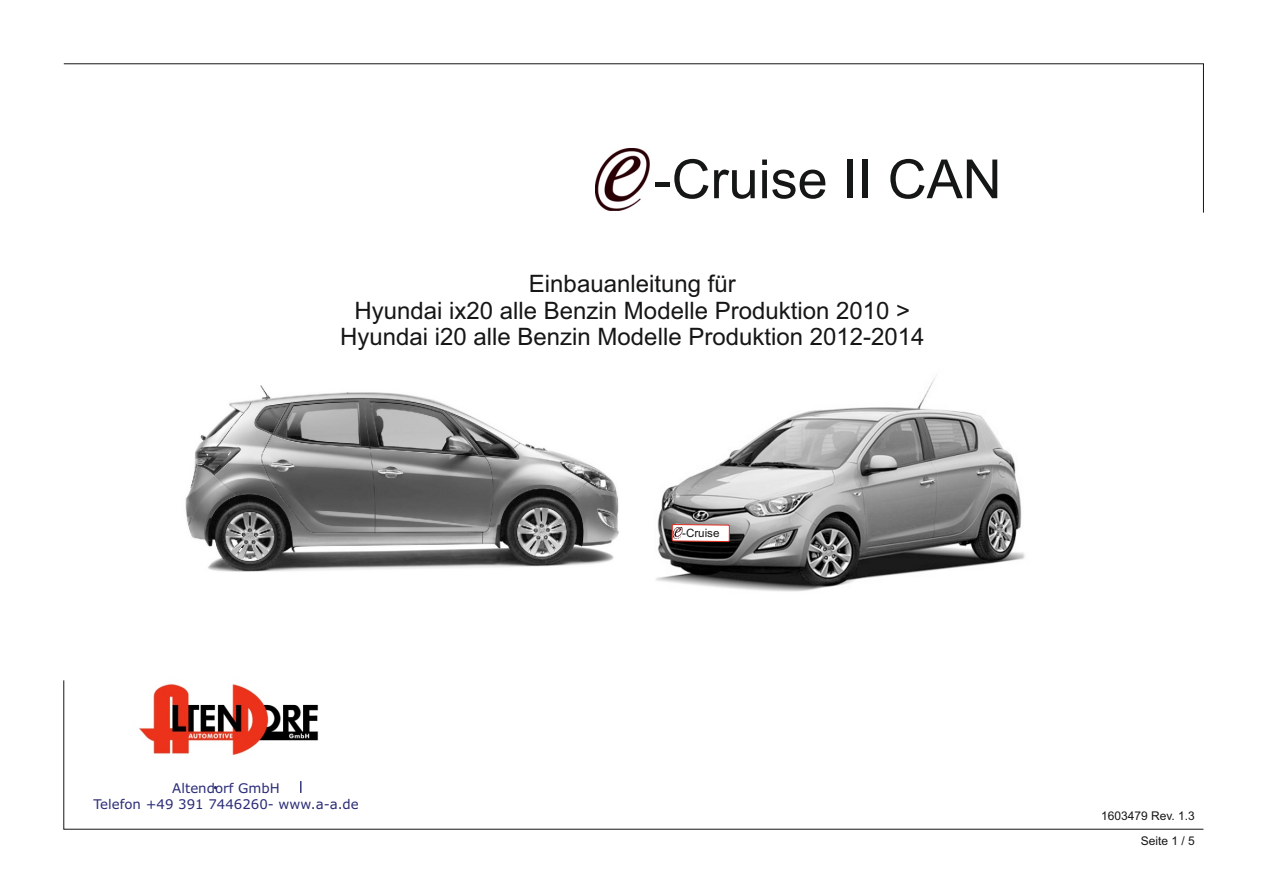
<style>
.page{position:relative;width:1263px;height:893px;background:#fff}
.page>*{position:absolute;margin:0;border:0;box-sizing:border-box;transform-origin:0 0}
.t1{font:54px "Arial";color:#151616}
.t2{font:24px/26.8px "Arial";color:#151616;text-align:center}
.t3{font:13.35px/16.2px "Verdana";color:#2b2c77;text-align:center}
.t4{font:12px "Arial";color:#151616}
.t5{font:11.55px "Arial";letter-spacing:-.005em;color:#151616}
</style>
<div class="page">
<svg style="left:63px;top:63px;width:1141px;height:150px"></svg>
<svg style="left:63px;top:680px;width:1141px;height:149px"></svg>
<img style="left:595px;top:148px;width:54px;height:63px">
<img style="left:185px;top:386px;width:434px;height:186px">
<img style="left:132px;top:680px;width:197px;height:80px">
<svg style="left:300px;top:781px;width:1px;height:12px"></svg>
<img style="left:656px;top:375px;width:369px;height:217px">
<svg style="left:671px;top:375px;width:59px;height:409px"></svg>
<h1 class="t1" style="left:654px;top:159px;width:350px">-Cruise II CAN</h1>
<p class="t2" style="left:340px;top:272px;width:586px">Einbauanleitung für<br>Hyundai ix20 alle Benzin Modelle Produktion 2010 &gt;<br>Hyundai i20 alle Benzin Modelle Produktion 2012-2014</p>
<p class="t3" style="left:93px;top:781px;width:267px">Altendorf GmbH<br>Telefon +49 391 7446260- www.a-a.de</p>
<p class="t5" style="left:682px;top:529px;width:39px">-Cruise</p>
<p class="t4" style="left:1101px;top:811px;width:95px">1603479 Rev. 1.3</p>
<p class="t4" style="left:1141px;top:837px;width:56px">Seite 1 / 5</p>
</div>
